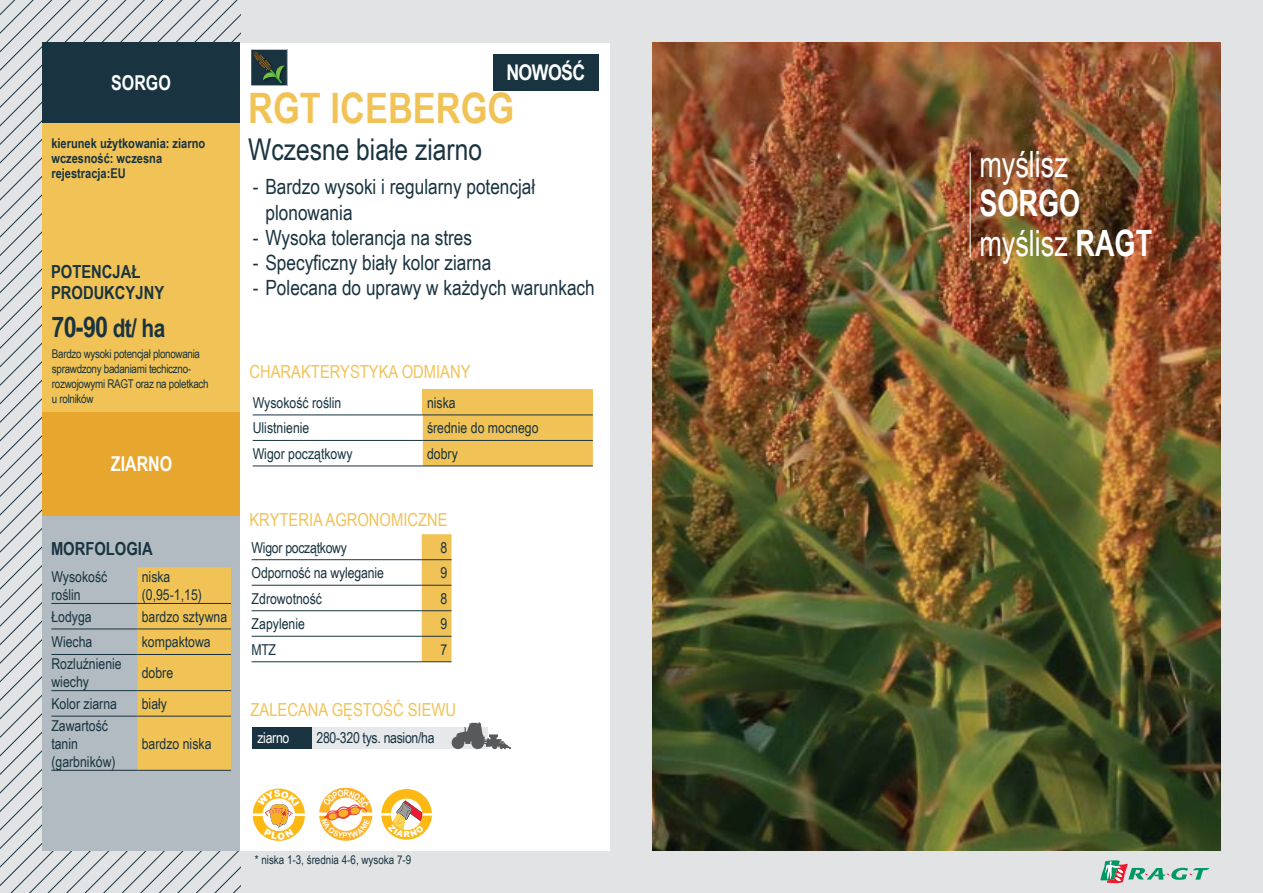
<style>
.page{position:relative;width:1263px;height:893px;background:#e2e3e4}
.page>*{position:absolute;margin:0;border:0;box-sizing:border-box;transform-origin:0 0}
.t1{font:700 42px "Arial Narrow";color:#f1c357}
.t2{font:700 36.3px/39.6px "Arial Narrow";color:#fff;scale:.91 1}
.t3{font:36.3px "Arial Narrow";color:#fff;scale:.91 1}
.t4{font:30px "Arial Narrow";color:#193340}
.t5{font:700 28.5px "Arial Narrow";color:#193340}
.t6{font:700 21.6px "Arial Narrow";letter-spacing:-.025em;color:#fff}
.t7{font:21px/25.2px "Arial Narrow";color:#193340}
.t8{font:700 20.4px "Arial Narrow";color:#fff;scale:.95 1}
.t9{font:18px "Arial Narrow";color:#f1c357}
.t10{font:700 18px/21.6px "Arial Narrow";color:#193340}
.t11{font:15px/18px "Arial Narrow";color:#193340}
.t12{font:15px "Arial Narrow";letter-spacing:-.02em;color:#193340}
.t13{font:15px "Arial Narrow";letter-spacing:-.02em;color:#fff}
.t14{font:700 13.5px/15px "Arial Narrow";color:#193340}
.t15{font:12px/15px "Arial Narrow";letter-spacing:-.025em;color:#193340}
.t16{font:900 8.25px "Arial";color:#fff}
.s1{font-size:25.5px}
.s2{font-weight:400}
</style>
<div class="page">
<svg style="left:0;top:0;width:240px;height:893px"></svg>
<div style="left:43px;top:43px;width:567px;height:807px;background:#fff"></div>
<div style="left:43px;top:43px;width:197px;height:465px;background:#f1c357"></div>
<div style="left:42px;top:477px;width:198px;height:373px;background:#b1bbc1"></div>
<div style="left:42px;top:412px;width:198px;height:104px;background:#e7a62d"></div>
<div style="left:42px;top:43px;width:198px;height:80px;background:#193340"></div>
<svg style="left:1100px;top:860px;width:109px;height:23px"></svg>
<img style="left:653px;top:43px;width:567px;height:807px">
<hr style="left:970px;top:153px;width:1px;height:104px;background:#fff">
<div style="left:423px;top:389px;width:170px;height:26px;background:#f1c357"></div>
<div style="left:423px;top:416px;width:170px;height:50px;background:#f1c357"></div>
<hr style="left:253px;top:415px;width:170px;height:1px;background:#193340">
<hr style="left:423px;top:415px;width:170px;height:1px;background:#193340">
<hr style="left:253px;top:440px;width:170px;height:1px;background:#193340">
<hr style="left:423px;top:440px;width:170px;height:1px;background:#193340">
<hr style="left:253px;top:466px;width:170px;height:1px;background:#193340">
<hr style="left:423px;top:466px;width:170px;height:1px;background:#193340">
<hr style="left:252px;top:559px;width:170px;height:1px;background:#193340">
<hr style="left:252px;top:585px;width:170px;height:1px;background:#193340">
<hr style="left:252px;top:610px;width:170px;height:1px;background:#193340">
<hr style="left:252px;top:636px;width:170px;height:1px;background:#193340">
<hr style="left:252px;top:661px;width:170px;height:1px;background:#193340">
<svg style="left:422px;top:534px;width:29px;height:128px;background:#e8bd56"></svg>
<div style="left:253px;top:727px;width:59px;height:21px;background:#193340"></div>
<div style="left:312px;top:727px;width:176px;height:21px;background:#e7e8e9"></div>
<div style="left:138px;top:567px;width:93px;height:203px;background:#f1c357"></div>
<hr style="left:51px;top:603px;width:87px;height:1px;background:#193340">
<hr style="left:138px;top:603px;width:93px;height:1px;background:#193340">
<hr style="left:51px;top:629px;width:87px;height:1px;background:#193340">
<hr style="left:138px;top:629px;width:93px;height:1px;background:#193340">
<hr style="left:51px;top:654px;width:87px;height:1px;background:#193340">
<hr style="left:138px;top:654px;width:93px;height:1px;background:#193340">
<hr style="left:51px;top:690px;width:87px;height:1px;background:#193340">
<hr style="left:138px;top:690px;width:93px;height:1px;background:#193340">
<hr style="left:51px;top:716px;width:87px;height:1px;background:#193340">
<hr style="left:138px;top:716px;width:93px;height:1px;background:#193340">
<hr style="left:51px;top:770px;width:87px;height:1px;background:#193340">
<hr style="left:138px;top:770px;width:93px;height:1px;background:#193340">
<div style="left:493px;top:54px;width:106px;height:36px;background:#193340"></div>
<svg style="left:451px;top:722px;width:60px;height:27px"></svg>
<svg style="left:251px;top:49px;width:37px;height:37px"></svg>
<svg style="left:253px;top:789px;width:52px;height:52px"></svg>
<svg style="left:319px;top:788px;width:53px;height:53px"></svg>
<svg style="left:381px;top:789px;width:51px;height:51px"></svg>
<h3 class="t8" style="left:111px;top:67px;width:64px">sorgo</h3>
<h3 class="t6" style="left:506px;top:56px;width:81px">NOWOŚĆ</h3>
<h1 class="t1" style="left:248px;top:77px;width:267px">RGT icebergg</h1>
<p class="t14" style="left:51px;top:135px;width:155px">kierunek użytkowania: ziarno wczesność: wczesna rejestracja:EU</p>
<h3 class="t4" style="left:248px;top:128px;width:235px">Wczesne białe ziarno</h3>
<h3 class="t7" style="left:265px;top:174px;width:271px;text-indent:-13px">- Bardzo wysoki i regularny potencjał plonowania</h3>
<h3 class="t7" style="left:253px;top:224px;width:221px">- Wysoka tolerancja na stres</h3>
<h3 class="t7" style="left:253px;top:249px;width:240px">- Specyficzny biały kolor ziarna</h3>
<h3 class="t7" style="left:253px;top:274px;width:344px">- Polecana do uprawy w każdych warunkach</h3>
<p class="t10" style="left:51px;top:260px;width:115px">Potencjał produkcyjny</p>
<h3 class="t5" style="left:51px;top:305px;width:115px">70-90 <span class="s1">dt/ ha</span></h3>
<p class="t15" style="left:52px;top:346px;width:158px">Bardzo wysoki potencjał plonowania sprawdzony badaniami techiczno&shy;rozwojowymi RAGT oraz na poletkach u rolników</p>
<h3 class="t8" style="left:111px;top:449px;width:66px">ziarno</h3>
<p class="t10" style="left:51px;top:537px;width:103px">morfologia</p>
<p class="t11" style="left:51px;top:567px;width:57px">Wysokość roślin</p>
<p class="t11" style="left:142px;top:567px;width:62px">niska (0,95-1,15)</p>
<p class="t11" style="left:51px;top:607px;width:42px">Łodyga</p>
<p class="t11" style="left:142px;top:607px;width:87px">bardzo sztywna</p>
<p class="t11" style="left:51px;top:632px;width:43px">Wiecha</p>
<p class="t11" style="left:142px;top:632px;width:71px">kompaktowa</p>
<p class="t11" style="left:51px;top:654px;width:72px">Rozluźnienie wiechy</p>
<p class="t11" style="left:142px;top:663px;width:33px">dobre</p>
<p class="t11" style="left:51px;top:694px;width:67px">Kolor ziarna</p>
<p class="t11" style="left:142px;top:694px;width:27px">biały</p>
<p class="t11" style="left:51px;top:716px;width:66px">Zawartość tanin (garbników)</p>
<p class="t11" style="left:142px;top:734px;width:71px">bardzo niska</p>
<p class="t9" style="left:249px;top:359px;width:223px">Charakterystyka odmiany</p>
<p class="t11" style="left:253px;top:393px;width:90px">Wysokość roślin</p>
<p class="t11" style="left:427px;top:393px;width:30px">niska</p>
<p class="t11" style="left:253px;top:418px;width:58px">Ulistnienie</p>
<p class="t11" style="left:427px;top:418px;width:113px">średnie do mocnego</p>
<p class="t11" style="left:253px;top:444px;width:101px">Wigor początkowy</p>
<p class="t11" style="left:427px;top:444px;width:32px">dobry</p>
<p class="t9" style="left:249px;top:506px;width:200px">kryteria agronomiczne</p>
<p class="t12" style="left:252px;top:536px;width:97px">Wigor początkowy</p>
<p class="t11" style="left:440px;top:538px;width:8px">8</p>
<p class="t11" style="left:252px;top:563px;width:134px">Odporność na wyleganie</p>
<p class="t11" style="left:440px;top:563px;width:8px">9</p>
<p class="t11" style="left:252px;top:589px;width:72px">Zdrowotność</p>
<p class="t11" style="left:440px;top:589px;width:8px">8</p>
<p class="t11" style="left:252px;top:614px;width:55px">Zapylenie</p>
<p class="t11" style="left:440px;top:614px;width:8px">9</p>
<p class="t11" style="left:252px;top:640px;width:26px">MTZ</p>
<p class="t11" style="left:440px;top:640px;width:8px">7</p>
<p class="t9" style="left:251px;top:696px;width:207px">zalecana gęstość siewu</p>
<p class="t13" style="left:257px;top:727px;width:33px">ziarno</p>
<p class="t12" style="left:316px;top:727px;width:120px">280-320 tys. nasion/ha</p>
<p class="t16" style="left:404px;top:828px;width:8px">R</p>
<p class="t15" style="left:255px;top:851px;width:158px">* niska 1-3, średnia 4-6, wysoka 7-9</p>
<h2 class="t3" style="left:979px;top:137px;width:99px">myślisz</h2>
<h2 class="t2" style="left:979px;top:182px;width:191px">sorgo <span class="s2">myślisz</span> RAGT</h2>
</div>
